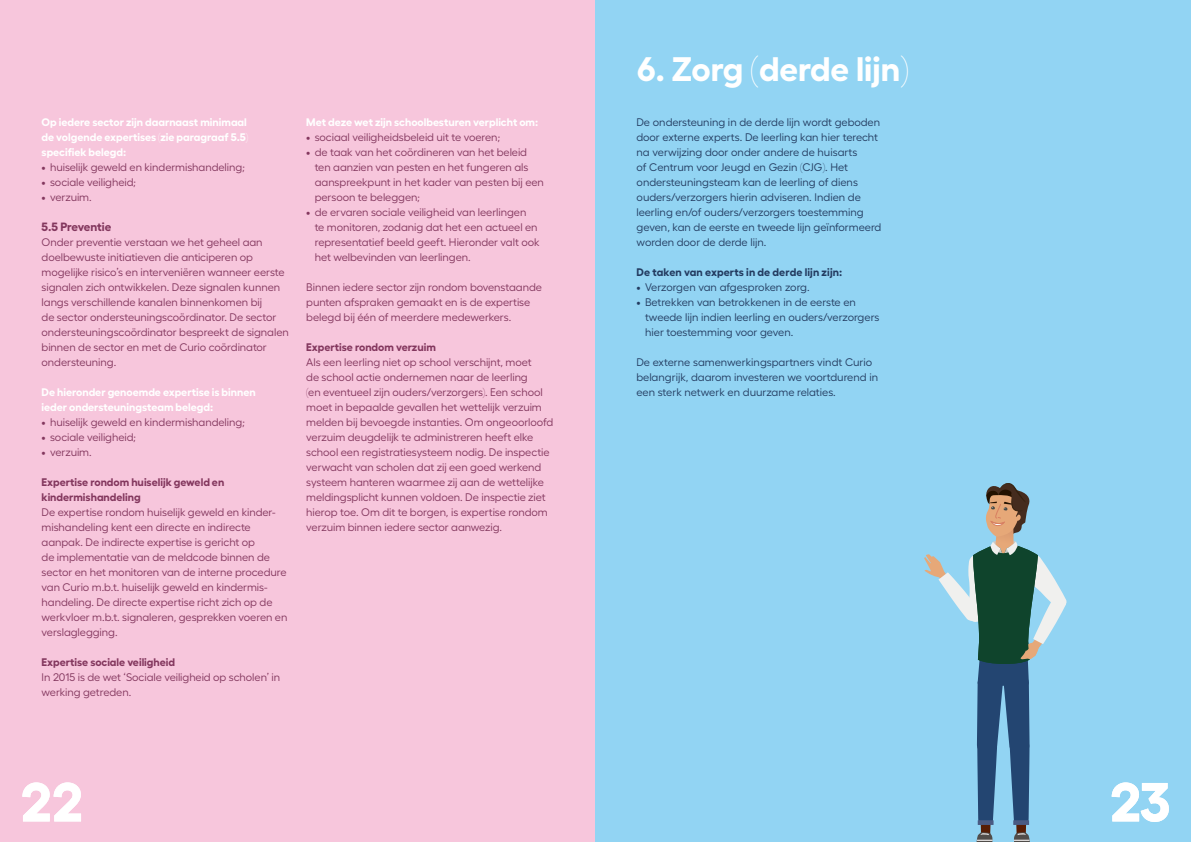
<style>
.page{position:relative;width:1191px;height:842px;background:#fff}
.page>*{position:absolute;margin:0;border:0;box-sizing:border-box;transform-origin:0 0}
.t1{font:700 55px "Fellix";color:#fff}
.t2{font:700 34px "Fellix";letter-spacing:-.005em;color:#fff}
.t3{font:700 12px "Fellix";letter-spacing:-.015em;color:#83375e}
.t4{font:11px/15px "Fellix";letter-spacing:-.005em;color:#83375e}
.t5{font:11px/15px "Fellix";color:#233b60}
.t6{font:700 11px/15px "Fellix";letter-spacing:-.005em;color:#fff}
.t7{font:700 11px/15px "Fellix";color:#83375e}
.t8{font:700 11px "Fellix";letter-spacing:.01em;color:#233b60}
.s1{font-weight:700}
</style>
<div class="page">
<div style="left:0;top:0;width:595px;height:842px;background:#f7c6dc"></div>
<div style="left:595px;top:0;width:596px;height:842px;background:#92d4f3"></div>
<svg style="left:924px;top:483px;width:143px;height:359px"></svg>
<p class="t6" style="left:42px;top:113px;width:208px">Op iedere sector zijn daarnaast minimaal de volgende expertises (zie paragraaf 5.5) specifiek belegd:</p>
<p class="t4" style="left:42px;top:158px;width:205px"><span class="s1">•</span> huiselijk geweld en kindermishandeling;</p>
<p class="t4" style="left:42px;top:173px;width:96px"><span class="s1">•</span> sociale veiligheid;</p>
<p class="t4" style="left:42px;top:188px;width:52px"><span class="s1">•</span> verzuim.</p>
<p class="t3" style="left:42px;top:217px;width:71px">5.5 Preventie</p>
<p class="t4" style="left:42px;top:233px;width:249px">Onder preventie verstaan we het geheel aan doelbewuste initiatieven die anticiperen op mogelijke risico’s en interveniëren wanneer eerste signalen zich ontwikkelen. Deze signalen kunnen langs verschillende kanalen binnenkomen bij<br>de sector ondersteuningscoördinator. De sector ondersteuningscoördinator bespreekt de signalen binnen de sector en met de Curio coördinator ondersteuning.</p>
<p class="t6" style="left:42px;top:383px;width:216px">De hieronder genoemde expertise is binnen ieder ondersteuningsteam belegd:</p>
<p class="t4" style="left:42px;top:413px;width:205px"><span class="s1">•</span> huiselijk geweld en kindermishandeling;</p>
<p class="t4" style="left:42px;top:428px;width:96px"><span class="s1">•</span> sociale veiligheid;</p>
<p class="t4" style="left:42px;top:443px;width:52px"><span class="s1">•</span> verzuim.</p>
<p class="t7" style="left:42px;top:473px;width:184px">Expertise rondom huiselijk geweld en kindermishandeling</p>
<p class="t4" style="left:42px;top:503px;width:247px">De expertise rondom huiselijk geweld en kinder&shy;mishandeling kent een directe en indirecte aanpak. De indirecte expertise is gericht op<br>de implementatie van de meldcode binnen de sector en het monitoren van de interne procedure van Curio m.b.t. huiselijk geweld en kindermis&shy;handeling. De directe expertise richt zich op de werkvloer m.b.t. signaleren, gesprekken voeren en verslaglegging.</p>
<p class="t7" style="left:42px;top:653px;width:135px">Expertise sociale veiligheid</p>
<p class="t4" style="left:42px;top:668px;width:240px">In 2015 is de wet ‘Sociale veiligheid op scholen’ in werking getreden.</p>
<p class="t6" style="left:306px;top:113px;width:233px">Met deze wet zijn schoolbesturen verplicht om:</p>
<p class="t4" style="left:306px;top:128px;width:195px"><span class="s1">•</span> sociaal veiligheidsbeleid uit te voeren;</p>
<p class="t4" style="left:315px;top:143px;width:231px;text-indent:-9px"><span class="s1">•</span> de taak van het coördineren van het beleid ten aanzien van pesten en het fungeren als aanspreekpunt in het kader van pesten bij een persoon te beleggen;</p>
<p class="t4" style="left:315px;top:203px;width:226px;text-indent:-9px"><span class="s1">•</span> de ervaren sociale veiligheid van leerlingen<br>te monitoren, zodanig dat het een actueel en representatief beeld geeft. Hieronder valt ook het welbevinden van leerlingen.</p>
<p class="t4" style="left:306px;top:278px;width:237px">Binnen iedere sector zijn rondom bovenstaande punten afspraken gemaakt en is de expertise belegd bij één of meerdere medewerkers.</p>
<p class="t7" style="left:306px;top:338px;width:131px">Expertise rondom verzuim</p>
<p class="t4" style="left:306px;top:353px;width:249px">Als een leerling niet op school verschijnt, moet<br>de school actie ondernemen naar de leerling<br>(en eventueel zijn ouders/verzorgers). Een school moet in bepaalde gevallen het wettelijk verzuim melden bij bevoegde instanties. Om ongeoorloofd verzuim deugdelijk te administreren heeft elke school een registratiesysteem nodig. De inspectie verwacht van scholen dat zij een goed werkend systeem hanteren waarmee zij aan de wettelijke meldingsplicht kunnen voldoen. De inspectie ziet hierop toe. Om dit te borgen, is expertise rondom verzuim binnen iedere sector aanwezig.</p>
<h2 class="t2" style="left:637px;top:41px;width:273px">6. Zorg (derde lijn)</h2>
<p class="t5" style="left:636px;top:113px;width:246px">De ondersteuning in de derde lijn wordt geboden door externe experts. De leerling kan hier terecht na verwijzing door onder andere de huisarts<br>of Centrum voor Jeugd en Gezin (CJG). Het ondersteuningsteam kan de leerling of diens ouders/verzorgers hierin adviseren. Indien de leerling en/of ouders/verzorgers toestemming geven, kan de eerste en tweede lijn geïnformeerd worden door de derde lijn.</p>
<p class="t8" style="left:636px;top:263px;width:207px">De taken van experts in de derde lijn zijn:</p>
<p class="t5" style="left:636px;top:278px;width:174px"><span class="s1">•</span> Verzorgen van afgesproken zorg.</p>
<p class="t5" style="left:645px;top:293px;width:236px;text-indent:-9px"><span class="s1">•</span> Betrekken van betrokkenen in de eerste en tweede lijn indien leerling en ouders/verzorgers hier toestemming voor geven.</p>
<p class="t5" style="left:636px;top:353px;width:243px">De externe samenwerkingspartners vindt Curio belangrijk, daarom investeren we voortdurend in een sterk netwerk en duurzame relaties.</p>
<h1 class="t1" style="left:21px;top:758px;width:64px">22</h1>
<h1 class="t1" style="left:1109px;top:758px;width:62px">23</h1>
</div>
